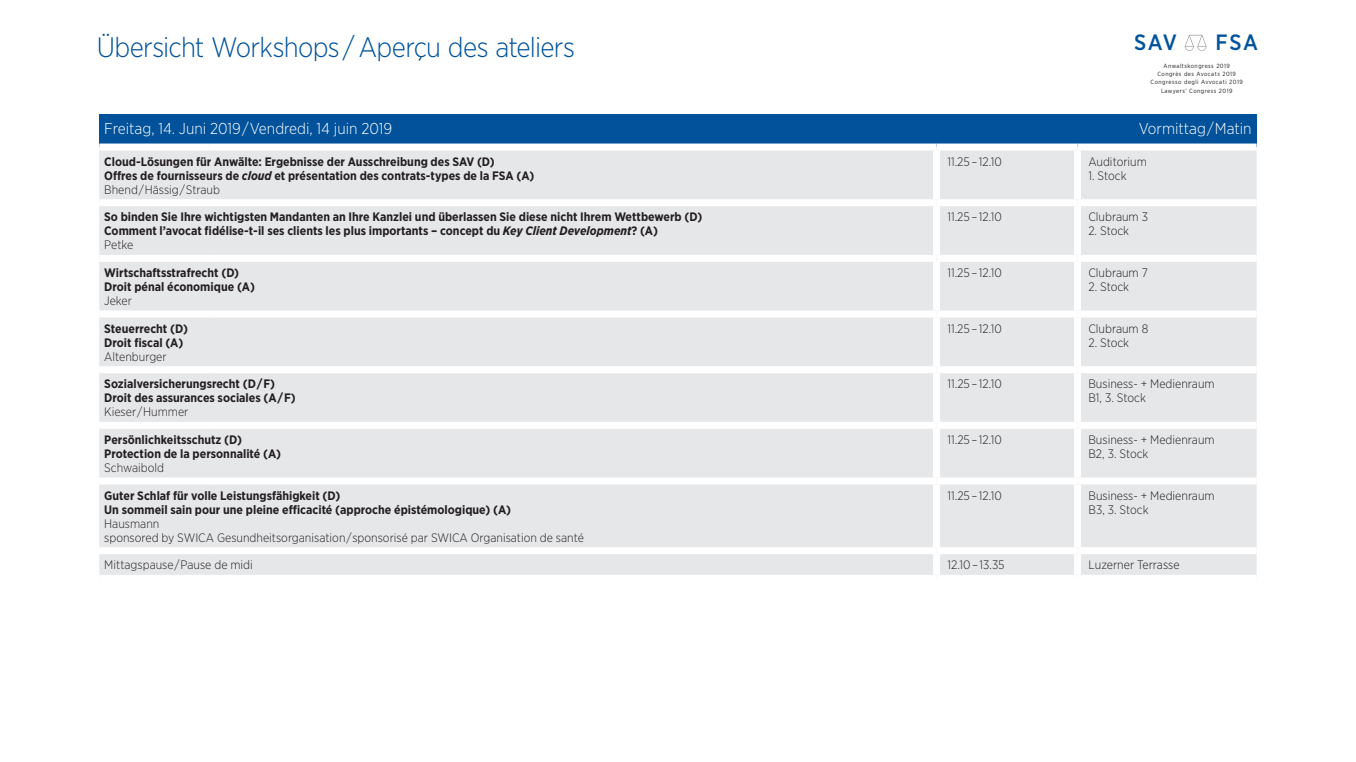
<style>
.page{position:relative;width:1356px;height:762px;background:#fff}
.page>*{position:absolute;margin:0;border:0;box-sizing:border-box;transform-origin:0 0}
.t1{font:300 28px "Gotham Narrow";letter-spacing:-.025em;color:#01529a}
.t2{font:500 22.15px "Gotham Narrow";letter-spacing:.065em;color:#01539c}
.t3{font:300 15.75px "Gotham Narrow";color:#fff}
.t4{font:700 12.25px/14px "Gotham Narrow";color:#231f20}
.t5{font:300 12.25px/14px "Gotham Narrow";color:#231f20}
.t6{font:6.05px/8.5px "Gotham Narrow";letter-spacing:.075em;color:#231f20;text-align:center}
.s1{font-style:italic}
.s2{font-weight:300}
</style>
<div class="page">
<svg style="left:1184px;top:35px;width:22px;height:16px"></svg>
<div style="left:99px;top:115px;width:1157px;height:32px;background:#01529a"></div>
<div style="left:99px;top:151px;width:1157px;height:424px;background:#e6e7e9"></div>
<div style="left:99px;top:144px;width:111px;height:7px;background:#fff"></div>
<div style="left:210px;top:144px;width:726px;height:7px;background:#fff"></div>
<div style="left:936px;top:144px;width:141px;height:7px;background:#fff"></div>
<div style="left:933px;top:151px;width:7px;height:48px;background:#fff"></div>
<div style="left:1077px;top:144px;width:179px;height:7px;background:#fff"></div>
<div style="left:1073px;top:151px;width:7px;height:48px;background:#fff"></div>
<div style="left:99px;top:199px;width:111px;height:7px;background:#fff"></div>
<div style="left:210px;top:199px;width:726px;height:7px;background:#fff"></div>
<div style="left:936px;top:199px;width:141px;height:7px;background:#fff"></div>
<div style="left:933px;top:206px;width:7px;height:49px;background:#fff"></div>
<div style="left:1077px;top:199px;width:179px;height:7px;background:#fff"></div>
<div style="left:1073px;top:206px;width:7px;height:49px;background:#fff"></div>
<div style="left:99px;top:255px;width:111px;height:7px;background:#fff"></div>
<div style="left:210px;top:255px;width:726px;height:7px;background:#fff"></div>
<div style="left:936px;top:255px;width:141px;height:7px;background:#fff"></div>
<div style="left:933px;top:262px;width:7px;height:49px;background:#fff"></div>
<div style="left:1077px;top:255px;width:179px;height:7px;background:#fff"></div>
<div style="left:1073px;top:262px;width:7px;height:49px;background:#fff"></div>
<div style="left:99px;top:311px;width:111px;height:7px;background:#fff"></div>
<div style="left:210px;top:311px;width:726px;height:7px;background:#fff"></div>
<div style="left:936px;top:311px;width:141px;height:7px;background:#fff"></div>
<div style="left:933px;top:318px;width:7px;height:48px;background:#fff"></div>
<div style="left:1077px;top:311px;width:179px;height:7px;background:#fff"></div>
<div style="left:1073px;top:318px;width:7px;height:48px;background:#fff"></div>
<div style="left:99px;top:366px;width:111px;height:7px;background:#fff"></div>
<div style="left:210px;top:366px;width:726px;height:7px;background:#fff"></div>
<div style="left:936px;top:366px;width:141px;height:7px;background:#fff"></div>
<div style="left:933px;top:373px;width:7px;height:49px;background:#fff"></div>
<div style="left:1077px;top:366px;width:179px;height:7px;background:#fff"></div>
<div style="left:1073px;top:373px;width:7px;height:49px;background:#fff"></div>
<div style="left:99px;top:422px;width:111px;height:7px;background:#fff"></div>
<div style="left:210px;top:422px;width:726px;height:7px;background:#fff"></div>
<div style="left:936px;top:422px;width:141px;height:7px;background:#fff"></div>
<div style="left:933px;top:429px;width:7px;height:48px;background:#fff"></div>
<div style="left:1077px;top:422px;width:179px;height:7px;background:#fff"></div>
<div style="left:1073px;top:429px;width:7px;height:48px;background:#fff"></div>
<div style="left:99px;top:477px;width:111px;height:7px;background:#fff"></div>
<div style="left:210px;top:477px;width:726px;height:7px;background:#fff"></div>
<div style="left:936px;top:477px;width:141px;height:7px;background:#fff"></div>
<div style="left:933px;top:484px;width:7px;height:63px;background:#fff"></div>
<div style="left:1077px;top:477px;width:179px;height:7px;background:#fff"></div>
<div style="left:1073px;top:484px;width:7px;height:63px;background:#fff"></div>
<div style="left:99px;top:547px;width:111px;height:7px;background:#fff"></div>
<div style="left:210px;top:547px;width:726px;height:7px;background:#fff"></div>
<div style="left:936px;top:547px;width:141px;height:7px;background:#fff"></div>
<div style="left:933px;top:554px;width:7px;height:21px;background:#fff"></div>
<div style="left:1077px;top:547px;width:179px;height:7px;background:#fff"></div>
<div style="left:1073px;top:554px;width:7px;height:21px;background:#fff"></div>
<h1 class="t1" style="left:97px;top:30px;width:479px">Übersicht Workshops / Aperçu des ateliers</h1>
<h2 class="t2" style="left:1134px;top:29px;width:44px">SAV</h2>
<h2 class="t2" style="left:1215px;top:29px;width:44px">FSA</h2>
<p class="t6" style="left:1150px;top:61px;width:94px">Anwaltskongress 2019<br>Congrès des Avocats 2019<br>Congresso degli Avvocati 2019<br>Lawyers’ Congress 2019</p>
<p class="t3" style="left:104px;top:119px;width:289px">Freitag, 14. Juni 2019 / Vendredi, 14 juin 2019</p>
<p class="t3" style="left:1138px;top:119px;width:114px">Vormittag / Matin</p>
<p class="t4" style="left:104px;top:154px;width:432px">Cloud-Lösungen für Anwälte: Ergebnisse der Ausschreibung des SAV (D)<br>Offres de fournisseurs de <span class="s1">cloud</span> et présentation des contrats-types de la FSA (A)<br><span class="s2">Bhend / Hässig / Straub</span></p>
<p class="t5" style="left:947px;top:154px;width:56px">11.25 – 12.10</p>
<p class="t5" style="left:1088px;top:154px;width:60px">Auditorium</p>
<p class="t5" style="left:1088px;top:168px;width:40px">1. Stock</p>
<p class="t4" style="left:104px;top:210px;width:599px">So binden Sie Ihre wichtigsten Mandanten an Ihre Kanzlei und überlassen Sie diese nicht Ihrem Wettbewerb (D)<br>Comment l’avocat fidélise-t-il ses clients les plus importants – concept du <span class="s1">Key Client Development</span>? (A)<br><span class="s2">Petke</span></p>
<p class="t5" style="left:947px;top:210px;width:56px">11.25 – 12.10</p>
<p class="t5" style="left:1088px;top:210px;width:61px">Clubraum 3</p>
<p class="t5" style="left:1088px;top:224px;width:42px">2. Stock</p>
<p class="t4" style="left:104px;top:266px;width:152px">Wirtschaftsstrafrecht (D)<br>Droit pénal économique (A)</p>
<p class="t5" style="left:104px;top:293px;width:29px">Jeker</p>
<p class="t5" style="left:947px;top:265px;width:56px">11.25 – 12.10</p>
<p class="t5" style="left:1088px;top:265px;width:61px">Clubraum 7</p>
<p class="t5" style="left:1088px;top:279px;width:42px">2. Stock</p>
<p class="t4" style="left:104px;top:321px;width:85px">Steuerrecht (D)<br>Droit fiscal (A)</p>
<p class="t5" style="left:104px;top:349px;width:64px">Altenburger</p>
<p class="t5" style="left:947px;top:321px;width:56px">11.25 – 12.10</p>
<p class="t5" style="left:1088px;top:321px;width:61px">Clubraum 8</p>
<p class="t5" style="left:1088px;top:335px;width:42px">2. Stock</p>
<p class="t4" style="left:104px;top:377px;width:193px">Sozialversicherungsrecht (D / F)<br>Droit des assurances sociales (A / F)</p>
<p class="t5" style="left:104px;top:405px;width:86px">Kieser / Hummer</p>
<p class="t5" style="left:947px;top:377px;width:56px">11.25 – 12.10</p>
<p class="t5" style="left:1088px;top:377px;width:128px">Business- + Medienraum<br>B1, 3. Stock</p>
<p class="t4" style="left:104px;top:433px;width:178px">Persönlichkeitsschutz (D)<br>Protection de la personnalité (A)</p>
<p class="t5" style="left:104px;top:460px;width:61px">Schwaibold</p>
<p class="t5" style="left:947px;top:432px;width:56px">11.25 – 12.10</p>
<p class="t5" style="left:1088px;top:432px;width:128px">Business- + Medienraum<br>B2, 3. Stock</p>
<p class="t4" style="left:104px;top:488px;width:408px">Guter Schlaf für volle Leistungsfähigkeit (D)<br>Un sommeil sain pour une pleine efficacité (approche épistémologique) (A)</p>
<p class="t5" style="left:104px;top:516px;width:481px">Hausmann<br>sponsored by SWICA Gesundheitsorganisation / sponsorisé par SWICA Organisation de santé</p>
<p class="t5" style="left:947px;top:488px;width:56px">11.25 – 12.10</p>
<p class="t5" style="left:1088px;top:488px;width:128px">Business- + Medienraum<br>B3, 3. Stock</p>
<p class="t5" style="left:104px;top:558px;width:150px">Mittagspause / Pause de midi</p>
<p class="t5" style="left:947px;top:558px;width:59px">12.10 – 13.35</p>
<p class="t5" style="left:1088px;top:558px;width:93px">Luzerner Terrasse</p>
</div>
